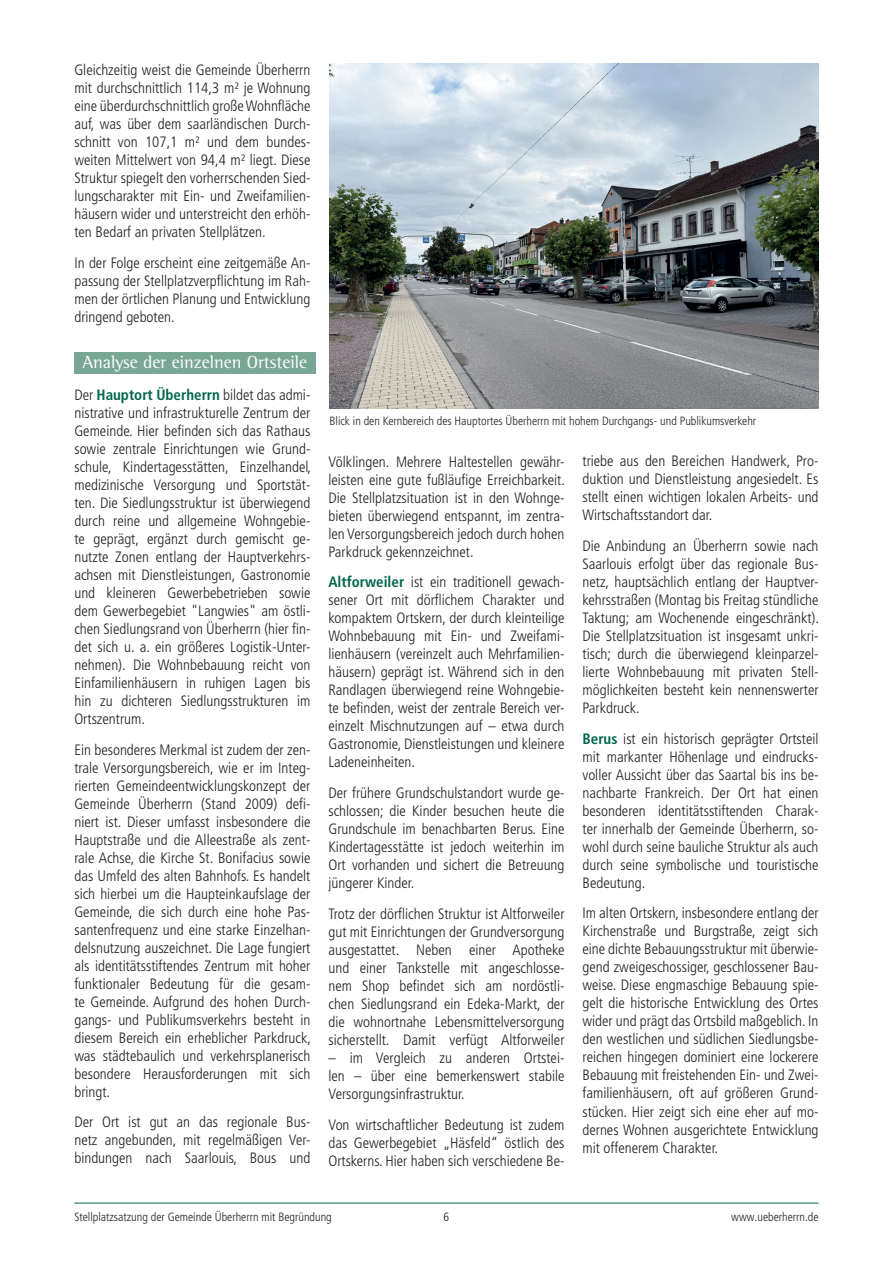
<style>
.page{position:relative;width:893px;height:1263px;background:#fff}
.page>*{position:absolute;margin:0;border:0;box-sizing:border-box;transform-origin:0 0}
.t1{font:18px "Rotis Semi Serif Std";color:#fff}
.t2{font:300 condensed 15px/18px "Frutiger LT Pro";color:#231f20;text-align:justify}
.t3{font:300 condensed 12px "Frutiger LT Pro";color:#231f20}
.s1{font-weight:700;color:#01674d}
</style>
<div class="page">
<hr style="left:74px;top:1203px;width:745px;height:1px;background:#01674d">
<div style="left:74px;top:352px;width:242px;height:21px;background:#7aa695"></div>
<img style="left:330px;top:64px;width:489px;height:344px">
<p class="t2" style="left:74px;top:61px;width:238px">Gleichzeitig weist die Gemeinde Überherrn mit durchschnittlich 114,3 m² je Wohnung eine überdurchschnittlich große Wohnfläche auf, was über dem saarländischen Durch&shy;schnitt von 107,1 m² und dem bundes&shy;weiten Mittelwert von 94,4 m² liegt. Diese Struktur spiegelt den vorherrschenden Sied&shy;lungscharakter mit Ein- und Zweifamilien&shy;häusern wider und unterstreicht den erhöh&shy;ten Bedarf an privaten Stellplätzen.</p>
<p class="t2" style="left:74px;top:254px;width:238px">In der Folge erscheint eine zeitgemäße An&shy;passung der Stellplatzverpflichtung im Rah&shy;men der örtlichen Planung und Entwicklung dringend geboten.</p>
<p class="t1" style="left:83px;top:351px;width:226px">Analyse der einzelnen Ortsteile</p>
<p class="t2" style="left:74px;top:386px;width:238px">Der <span class="s1">Hauptort Überherrn</span> bildet das admi&shy;nistrative und infrastrukturelle Zentrum der Gemeinde. Hier befinden sich das Rathaus sowie zentrale Einrichtungen wie Grund&shy;schule, Kindertagesstätten, Einzelhandel, medizinische Versorgung und Sportstät&shy;ten. Die Siedlungsstruktur ist überwiegend durch reine und allgemeine Wohngebie&shy;te geprägt, ergänzt durch gemischt ge&shy;nutzte Zonen entlang der Hauptverkehrs&shy;achsen mit Dienstleistungen, Gastronomie und kleineren Gewerbebetrieben sowie dem Gewerbegebiet "Langwies" am östli&shy;chen Siedlungsrand von Überherrn (hier fin&shy;det sich u. a. ein größeres Logistik-Unter&shy;nehmen). Die Wohnbebauung reicht von Einfamilienhäusern in ruhigen Lagen bis hin zu dichteren Siedlungsstrukturen im Ortszentrum.</p>
<p class="t2" style="left:74px;top:740px;width:238px">Ein besonderes Merkmal ist zudem der zen&shy;trale Versorgungsbereich, wie er im Integ&shy;rierten Gemeindeentwicklungskonzept der Gemeinde Überherrn (Stand 2009) defi&shy;niert ist. Dieser umfasst insbesondere die Hauptstraße und die Alleestraße als zent&shy;rale Achse, die Kirche St. Bonifacius sowie das Umfeld des alten Bahnhofs. Es handelt sich hierbei um die Haupteinkaufslage der Gemeinde, die sich durch eine hohe Pas&shy;santenfrequenz und eine starke Einzelhan&shy;delsnutzung auszeichnet. Die Lage fungiert als identitätsstiftendes Zentrum mit hoher funktionaler Bedeutung für die gesam&shy;te Gemeinde. Aufgrund des hohen Durch&shy;gangs- und Publikumsverkehrs besteht in diesem Bereich ein erheblicher Parkdruck, was städtebaulich und verkehrsplanerisch besondere Herausforderungen mit sich bringt.</p>
<p class="t2" style="left:74px;top:1113px;width:238px">Der Ort ist gut an das regionale Bus&shy;netz angebunden, mit regelmäßigen Ver&shy;bindungen nach Saarlouis, Bous und</p>
<p class="t3" style="left:330px;top:414px;width:428px">Blick in den Kernbereich des Hauptortes Überherrn mit hohem Durchgangs- und Publikumsverkehr</p>
<p class="t2" style="left:328px;top:453px;width:238px">Völklingen. Mehrere Haltestellen gewähr&shy;leisten eine gute fußläufige Erreichbarkeit.<br>Die Stellplatzsituation ist in den Wohnge&shy;bieten überwiegend entspannt, im zentra&shy;len Versorgungsbereich jedoch durch hohen Parkdruck gekennzeichnet.</p>
<p class="t2" style="left:328px;top:573px;width:238px"><span class="s1">Altforweiler</span> ist ein traditionell gewach&shy;sener Ort mit dörflichem Charakter und kompaktem Ortskern, der durch kleinteilige Wohnbebauung mit Ein- und Zweifami&shy;lienhäusern (vereinzelt auch Mehrfamilien&shy;häusern) geprägt ist. Während sich in den Randlagen überwiegend reine Wohngebie&shy;te befinden, weist der zentrale Bereich ver&shy;einzelt Mischnutzungen auf – etwa durch Gastronomie, Dienstleistungen und kleinere Ladeneinheiten.</p>
<p class="t2" style="left:328px;top:784px;width:238px">Der frühere Grundschulstandort wurde ge&shy;schlossen; die Kinder besuchen heute die Grundschule im benachbarten Berus. Eine Kindertagesstätte ist jedoch weiterhin im Ort vorhanden und sichert die Betreuung jüngerer Kinder.</p>
<p class="t2" style="left:328px;top:905px;width:238px">Trotz der dörflichen Struktur ist Altforweiler gut mit Einrichtungen der Grundversorgung ausgestattet. Neben einer Apotheke und einer Tankstelle mit angeschlosse&shy;nem Shop befindet sich am nordöstli&shy;chen Siedlungsrand ein Edeka-Markt, der die wohnortnahe Lebensmittelversorgung sicherstellt. Damit verfügt Altforweiler</p>
<p class="t2" style="left:328px;top:1049px;width:238px">– im Vergleich zu anderen Ortstei&shy;len – über eine bemerkenswert stabile Versorgungsinfrastruktur.</p>
<p class="t2" style="left:328px;top:1116px;width:238px">Von wirtschaftlicher Bedeutung ist zudem das Gewerbegebiet „Häsfeld“ östlich des Ortskerns. Hier haben sich verschiedene Be-</p>
<p class="t2" style="left:582px;top:452px;width:238px">triebe aus den Bereichen Handwerk, Pro&shy;duktion und Dienstleistung angesiedelt. Es stellt einen wichtigen lokalen Arbeits- und Wirtschaftsstandort dar.</p>
<p class="t2" style="left:582px;top:537px;width:238px">Die Anbindung an Überherrn sowie nach Saarlouis erfolgt über das regionale Bus&shy;netz, hauptsächlich entlang der Hauptver&shy;kehrsstraßen (Montag bis Freitag stündliche Taktung; am Wochenende eingeschränkt).<br>Die Stellplatzsituation ist insgesamt unkri&shy;tisch; durch die überwiegend kleinparzel&shy;lierte Wohnbebauung mit privaten Stell&shy;möglichkeiten besteht kein nennenswerter Parkdruck.</p>
<p class="t2" style="left:582px;top:730px;width:238px"><span class="s1">Berus</span> ist ein historisch geprägter Ortsteil mit markanter Höhenlage und eindrucks&shy;voller Aussicht über das Saartal bis ins be&shy;nachbarte Frankreich. Der Ort hat einen besonderen identitätsstiftenden Charak&shy;ter innerhalb der Gemeinde Überherrn, so&shy;wohl durch seine bauliche Struktur als auch durch seine symbolische und touristische Bedeutung.</p>
<p class="t2" style="left:582px;top:904px;width:238px">Im alten Ortskern, insbesondere entlang der Kirchenstraße und Burgstraße, zeigt sich eine dichte Bebauungsstruktur mit überwie&shy;gend zweigeschossiger, geschlossener Bau&shy;weise. Diese engmaschige Bebauung spie&shy;gelt die historische Entwicklung des Ortes wider und prägt das Ortsbild maßgeblich. In den westlichen und südlichen Siedlungsbe&shy;reichen hingegen dominiert eine lockerere Bebauung mit freistehenden Ein- und Zwei&shy;familienhäusern, oft auf größeren Grund&shy;stücken. Hier zeigt sich eine eher auf mo&shy;dernes Wohnen ausgerichtete Entwicklung mit offenerem Charakter.</p>
<p class="t3" style="left:74px;top:1210px;width:259px">Stellplatzsatzung der Gemeinde Überherrn mit Begründung</p>
<p class="t3" style="left:444px;top:1210px;width:7px">6</p>
<p class="t3" style="left:731px;top:1210px;width:89px">www.ueberherrn.de</p>
</div>
